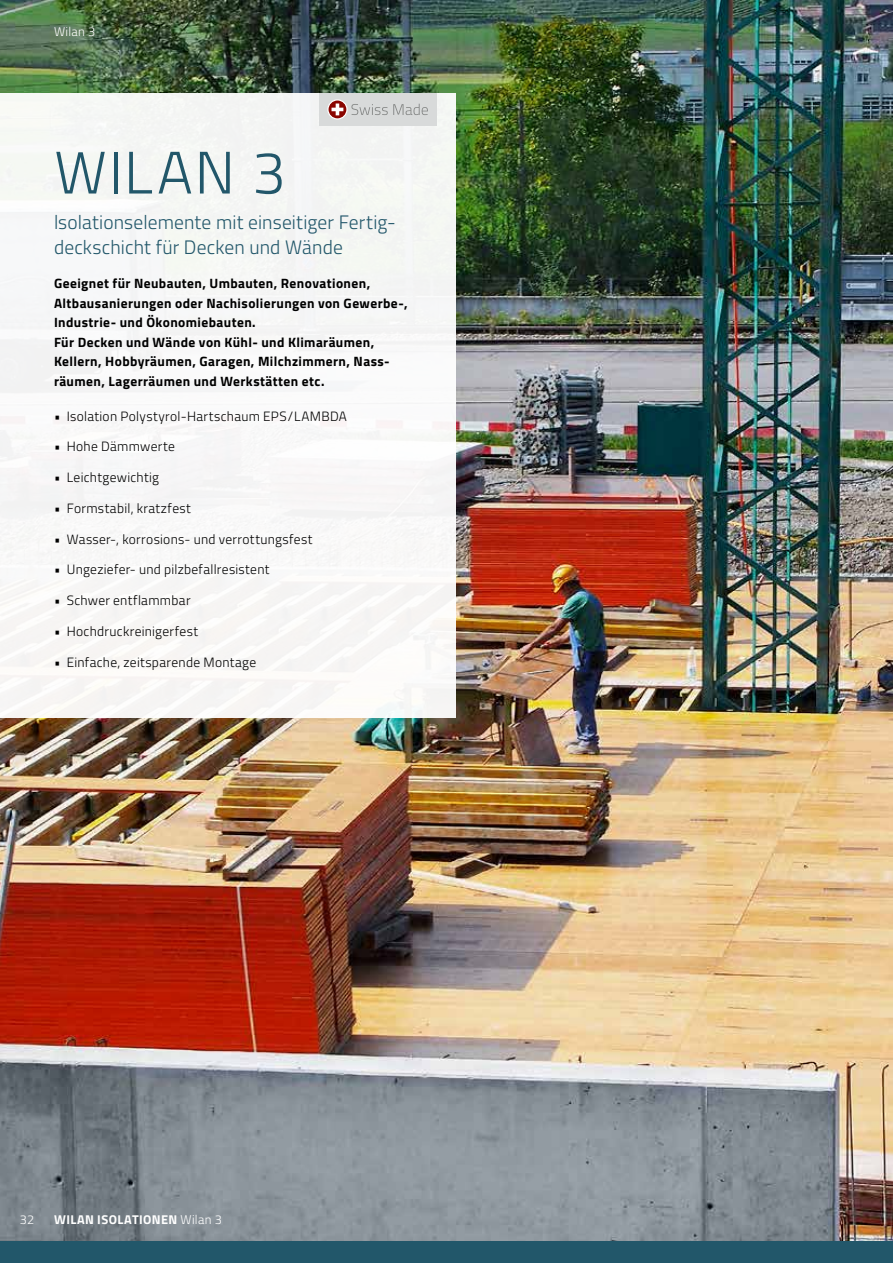
<style>
.page{position:relative;width:893px;height:1263px;background:#fff}
.page>*{position:absolute;margin:0;border:0;box-sizing:border-box;transform-origin:0 0}
.t1{font:300 60px "Titillium Web";letter-spacing:.03em;color:#22576a}
.t2{font:300 19.5px/25.5px "Titillium Web";letter-spacing:.005em;color:#22576a}
.t3{font:700 13.5px/19.5px "Titillium Web";letter-spacing:.03em;color:#000}
.t4{font:300 13.5px "Titillium Web";letter-spacing:.02em;color:#000}
.t5{font:700 12.75px "Titillium Web";letter-spacing:.035em;color:#fff}
.t6{font:300 12.75px "Titillium Web";letter-spacing:.02em;color:#fff}
.s1{font-weight:300}
</style>
<div class="page">
<img style="left:0;top:0;width:893px;height:1242px">
<div style="left:0;top:1242px;width:893px;height:21px;background:#22576a"></div>
<div style="left:0;top:93px;width:456px;height:624px;background:#f7f7f6"></div>
<div style="left:320px;top:93px;width:117px;height:33px;background:#d8dada"></div>
<svg style="left:327px;top:99px;width:101px;height:21px"></svg>
<p class="t6" style="left:54px;top:22px;width:43px">Wilan 3</p>
<h1 class="t1" style="left:54px;top:129px;width:233px">WILAN 3</h1>
<h2 class="t2" style="left:54px;top:208px;width:343px">lsolationselemente mit einseitiger Fertig&shy;deckschicht für Decken und Wände</h2>
<p class="t3" style="left:54px;top:273px;width:355px">Geeignet für Neubauten, Umbauten, Renovationen, Altbausanierungen oder Nachisolierungen von Gewerbe-, Industrie- und Ökonomiebauten.<br>Für Decken und Wände von Kühl- und Klimaräumen, Kellern, Hobbyräumen, Garagen, Milchzimmern, Nass&shy;räumen, Lagerräumen und Werkstätten etc.</p>
<p class="t4" style="left:54px;top:406px;width:294px">• Isolation Polystyrol-Hartschaum EPS/LAMBDA</p>
<p class="t4" style="left:54px;top:437px;width:122px">• Hohe Dämmwerte</p>
<p class="t4" style="left:54px;top:467px;width:107px">• Leichtgewichtig</p>
<p class="t4" style="left:54px;top:498px;width:138px">• Formstabil, kratzfest</p>
<p class="t4" style="left:54px;top:529px;width:260px">• Wasser-, korrosions- und verrottungsfest</p>
<p class="t4" style="left:54px;top:560px;width:217px">• Ungeziefer- und pilzbefallresistent</p>
<p class="t4" style="left:54px;top:590px;width:138px">• Schwer entflammbar</p>
<p class="t4" style="left:54px;top:621px;width:146px">• Hochdruckreinigerfest</p>
<p class="t4" style="left:54px;top:652px;width:204px">• Einfache, zeitsparende Montage</p>
<p class="t6" style="left:20px;top:1210px;width:16px">32</p>
<p class="t5" style="left:54px;top:1210px;width:169px">WILAN ISOLATIONEN <span class="s1">Wilan 3</span></p>
</div>
